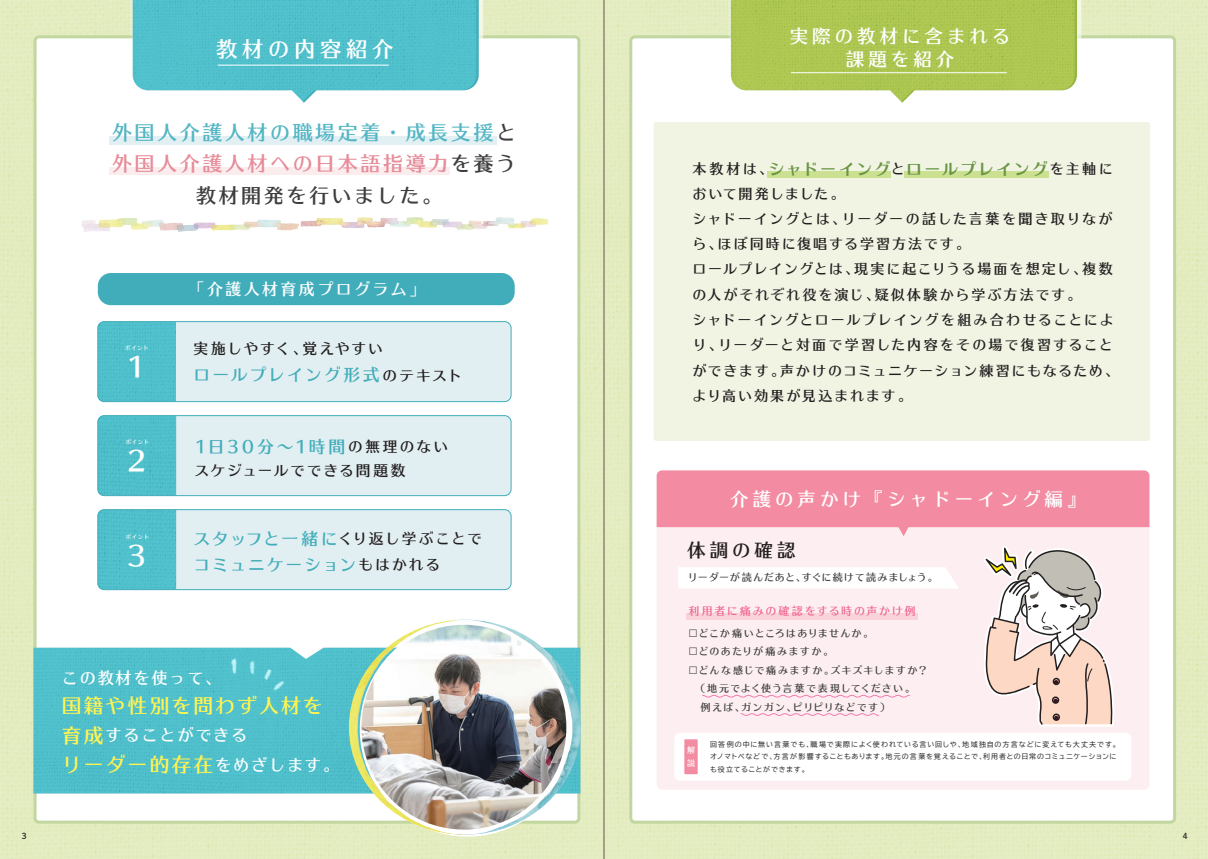
<style>
.page{position:relative;width:1208px;height:859px;background:#fff}
.page>*{position:absolute;margin:0;border:0;box-sizing:border-box;transform-origin:0 0}
.t1{font:27.2px "UD Typos 512 Std";color:#fff}
.t2{font:21.3px "UD Typos 512 Std";letter-spacing:.22em;color:#fff}
.t3{font:20px/31.4px "UD Typos 512 Std";letter-spacing:.13em;color:#54b6c4;text-align:center}
.t4{font:19.7px "UD Typos 512 Std";letter-spacing:.11em;color:#fff353}
.t5{font:18.4px/23.5px "UD Typos 512 Std";letter-spacing:.22em;color:#fff;text-align:center}
.t6{font:18.4px "UD Typos 512 Std";letter-spacing:.22em;color:#231f20}
.t7{font:16.8px "UD Typos 512 Std";letter-spacing:.105em;color:#42adba}
.t8{font:16.8px "UD Typos 512 Std";letter-spacing:.14em;color:#42adba}
.t9{font:16.8px "UD Typos 512 Std";letter-spacing:.085em;color:#42adba}
.t10{font:16.2px "UD Typos 512 Std";letter-spacing:.11em;color:#fff}
.t11{font:16px "UD Typos 515 Std";letter-spacing:.11em;color:#689542}
.t12{font:15.9px "UD Typos 512 Std";letter-spacing:.15em;color:#fff}
.t13{font:14.7px "UD Typos 512 Std";letter-spacing:.12em;color:#231f20}
.t14{font:14px/25.3px "UD Typos 512 Std";letter-spacing:.125em;color:#231f20}
.t15{font:11px "UD Typos 512 Std";letter-spacing:.16em;color:#f16691}
.t16{font:10px/18.5px "UD Typos 512 Std";letter-spacing:.11em;color:#3e3e3f}
.t17{font:10px "UD Typos 512 Std";letter-spacing:.075em;color:#3e3e3f}
.t18{font:10px "UD Typos 512 Std";letter-spacing:.135em;color:#3e3e3f}
.t19{font:8.2px "Shuei M Go Std B";color:#231f20}
.t20{font:7.9px/12.5px "UD Typos 512 Std";color:#fff}
.t21{font:7px/12.3px "TBUD Go Std";letter-spacing:.1em;color:#231f20}
.t22{font:5.7px "UD Typos 512 Std";letter-spacing:.085em;color:#fff}
.s1{color:#3e3e3f}
.s2{color:#e78c99}
.s3{font-size:14.7px;color:#231f20}
.s4{font-size:16.8px;color:#42adba}
.s5{font-size:19.7px;color:#fff353}
.s6{font-size:16.2px;color:#fff}
.s7{font-family:"UD Typos 512 Std";font-size:14px;color:#231f20}
</style>
<div class="page">
<div style="left:0;top:0;width:1208px;height:859px;background:linear-gradient(to bottom,#e2ebbe,#e2ebbf)"></div>
<div style="left:631px;top:37px;width:543px;height:785px;background:#fff;border-radius:4px"></div>
<div style="left:629px;top:35px;width:547px;height:789px;border:3px solid #c2d69f;border-radius:4px"></div>
<div style="left:35px;top:37px;width:544px;height:785px;background:#fff;border-radius:4px"></div>
<div style="left:656px;top:511px;width:493px;height:279px;background:#fdeff1;border-radius:6px"></div>
<div style="left:674px;top:733px;width:457px;height:48px;background:#fff;border-radius:6px"></div>
<svg style="left:728px;top:0;width:353px;height:103px;background:#b8ce69"></svg>
<hr style="left:791px;top:72px;width:215px;height:1px;background:#fff">
<hr style="left:604px;top:0;width:1px;height:859px;background:#6d524c">
<div style="left:98px;top:273px;width:417px;height:32px;background:#42adba;border-radius:13px"></div>
<svg style="left:130px;top:0;width:353px;height:103px;background:#68c8d2"></svg>
<div style="left:109px;top:136px;width:387px;height:9px;background:#e2f0f4"></div>
<div style="left:109px;top:167px;width:341px;height:8px;background:#fbeced"></div>
<img style="left:82px;top:217px;width:467px;height:14px">
<div style="left:33px;top:648px;width:316px;height:145px;background:#4fc0cb"></div>
<img style="left:349px;top:620px;width:231px;height:215px">
<img style="left:361px;top:625px;width:205px;height:205px;border-radius:102px">
<img style="left:227px;top:650px;width:62px;height:45px">
<svg style="left:99px;top:323px;width:412px;height:79px;background:#c6e6ea"></svg>
<svg style="left:99px;top:417px;width:412px;height:79px;background:#c6e5ea"></svg>
<svg style="left:99px;top:511px;width:412px;height:79px;background:#c6e6ea"></svg>
<div style="left:97px;top:321px;width:414px;height:81px;border:1px solid #42adba;border-radius:7px"></div>
<div style="left:97px;top:415px;width:414px;height:81px;border:1px solid #42adba;border-radius:7px"></div>
<div style="left:97px;top:509px;width:414px;height:81px;border:1px solid #42adba;border-radius:7px"></div>
<hr style="left:218px;top:65px;width:171px;height:1px;background:#fff">
<div style="left:684px;top:739px;width:13px;height:35px;background:#f38ca2"></div>
<div style="left:653px;top:122px;width:497px;height:319px;background:#f1f4e3;border-radius:3px"></div>
<div style="left:767px;top:171px;width:124px;height:7px;background:#cbe090"></div>
<div style="left:904px;top:171px;width:145px;height:7px;background:#cbe090"></div>
<svg style="left:656px;top:470px;width:493px;height:257px"></svg>
<h2 class="t2" style="left:216px;top:31px;width:179px">教材の内容紹介</h2>
<h3 class="t3" style="left:112px;top:116px;width:405px">外国人介護人材の職場定着・成長支援<span class="s1">と</span><span class="s2">外国人介護人材への日本語指導力</span><span class="s1">を養う教材開発を行いました。</span></h3>
<p class="t12" style="left:189px;top:275px;width:238px">「介護人材育成プログラム」</p>
<p class="t22" style="left:125px;top:343px;width:25px">ポイント</p>
<h1 class="t1" style="left:126px;top:344px;width:22px">1</h1>
<p class="t13" style="left:194px;top:336px;width:191px">実施しやすく、覚えやすい</p>
<p class="t7" style="left:194px;top:361px;width:270px">ロールプレイング形式<span class="s3">のテキスト</span></p>
<p class="t22" style="left:125px;top:437px;width:25px">ポイント</p>
<h1 class="t1" style="left:127px;top:437px;width:22px">2</h1>
<p class="t8" style="left:195px;top:432px;width:255px">1日30分～1時間<span class="s3">の無理のない</span></p>
<p class="t13" style="left:195px;top:458px;width:212px">スケジュールでできる問題数</p>
<p class="t22" style="left:125px;top:532px;width:25px">ポイント</p>
<h1 class="t1" style="left:127px;top:532px;width:22px">3</h1>
<p class="t13" style="left:194px;top:526px;width:290px"><span class="s4">スタッフと一緒に</span>くり返し学ぶことで</p>
<p class="t9" style="left:194px;top:550px;width:248px">コミュニケーション<span class="s3">もはかれる</span></p>
<p class="t10" style="left:62px;top:664px;width:161px">この教材を使って、</p>
<h3 class="t4" style="left:62px;top:689px;width:262px">国籍や性別を問わず人材を</h3>
<p class="t10" style="left:62px;top:721px;width:187px"><span class="s5">育成</span>することができる</p>
<h3 class="t4" style="left:62px;top:748px;width:279px">リーダー的存在<span class="s6">をめざします。</span></h3>
<h3 class="t5" style="left:790px;top:23px;width:222px">実際の教材に含まれる課題を紹介</h3>
<p class="t11" style="left:692px;top:155px;width:422px"><span class="s7">本教材は、</span>シャドーイング<span class="s7">と</span>ロールプレイング<span class="s7">を主軸に</span></p>
<p class="t14" style="left:692px;top:180px;width:428px">おいて開発しました。<br>シャドーイングとは、リーダーの話した言葉を聞き取りながら、ほぼ同時に復唱する学習方法です。<br>ロールプレイングとは、現実に起こりうる場面を想定し、複数の人がそれぞれ役を演じ、疑似体験から学ぶ方法です。<br>シャドーイングとロールプレイングを組み合わせることにより、リーダーと対面で学習した内容をその場で復習することができます。声かけのコミュニケーション練習にもなるため、より高い効果が見込まれます。</p>
<h3 class="t5" style="left:730px;top:486px;width:357px">介護の声かけ『シャドーイング編』</h3>
<h3 class="t6" style="left:687px;top:534px;width:110px">体調の確認</h3>
<p class="t17" style="left:688px;top:569px;width:251px">リーダーが読んだあと、すぐに続けて読みましょう。</p>
<p class="t15" style="left:688px;top:602px;width:228px">利用者に痛みの確認をする時の声かけ例</p>
<p class="t16" style="left:688px;top:623px;width:187px">□どこか痛いところはありませんか。</p>
<p class="t18" style="left:688px;top:643px;width:146px">□どのあたりが痛みますか。</p>
<p class="t16" style="left:688px;top:660px;width:241px">□どんな感じで痛みますか。ズキズキしますか？　（地元でよく使う言葉で表現してください。<br>　例えば、ガンガン、ピリピリなどです）</p>
<p class="t21" style="left:710px;top:738px;width:411px">回答例の中に無い言葉でも、職場で実際によく使われている言い回しや、地域独自の方言などに変えても大丈夫です。オノマトペなどで、方言が影響することもあります。地元の言葉を覚えることで、利用者との日常のコミュニケーションにも役立てることができます。</p>
<p class="t20" style="left:687px;top:744px;width:9px">解説</p>
<p class="t19" style="left:22px;top:830px;width:6px">3</p>
<p class="t19" style="left:1182px;top:830px;width:6px">4</p>
</div>
